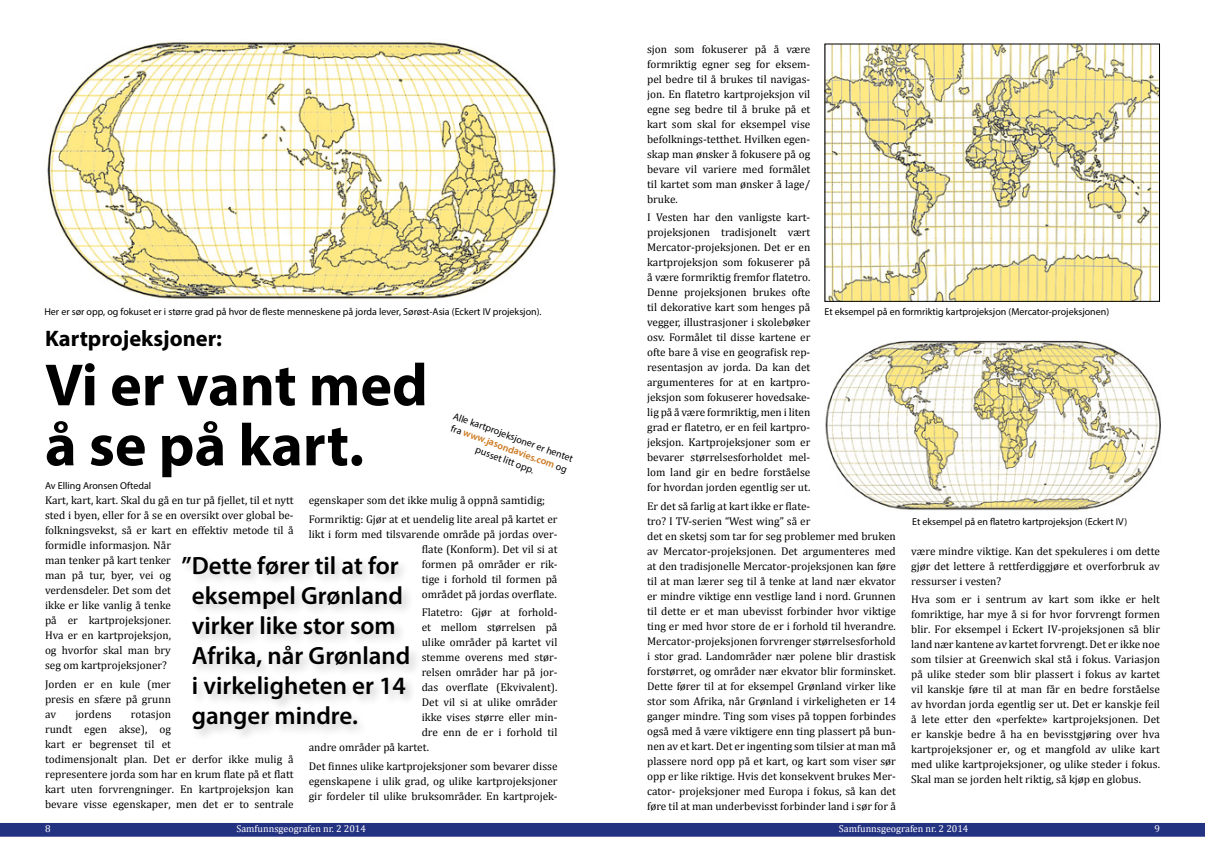
<style>
.page{position:relative;width:1205px;height:851px;background:#fff}
.page>*{position:absolute;margin:0;border:0;box-sizing:border-box;transform-origin:0 0}
.t1{font:700 60px/60px "Myriad Pro";color:#000}
.t2{font:600 25px/30px "Myriad Pro";color:#000}
.t3{font:700 22.5px "Myriad Pro";color:#000}
.t4{font:11.25px/15px "Cambria";color:#000;text-align:justify}
.t5{font:10px/12px "Myriad Pro";color:#000;text-align:center}
.t6{font:10px "Cambria";color:#fff}
.s1{font-weight:600;color:#cc781f}
</style>
<div class="page">
<div style="left:0;top:823px;width:1205px;height:13px;background:#243282"></div>
<img style="left:47px;top:41px;width:509px;height:258px">
<img style="left:826px;top:46px;width:332px;height:254px">
<div style="left:824px;top:44px;width:336px;height:258px;border:1px solid #000"></div>
<img style="left:825px;top:340px;width:336px;height:170px">
<div style="left:181px;top:554px;width:241px;height:187px;background:#000;opacity:.2"></div>
<p class="t4" style="left:647px;top:41px;width:165px">sjon som fokuserer på å være formriktig egner seg for eksem&shy;pel bedre til å brukes til navigas&shy;jon. En flatetro kartprojeksjon vil egne seg bedre til å bruke på et kart som skal for eksempel vise befolknings-tetthet. Hvilken egen&shy;skap man ønsker å fokusere på og bevare vil variere med formålet til kartet som man ønsker å lage/ bruke.</p>
<p class="t4" style="left:647px;top:210px;width:165px">I Vesten har den vanligste kart&shy;projeksjonen tradisjonelt vært Mercator-projeksjonen. Det er en kartprojeksjon som fokuserer på å være formriktig fremfor flatetro.<br>Denne projeksjonen brukes ofte til dekorative kart som henges på vegger, illustrasjoner i skolebøker osv. Formålet til disse kartene er ofte bare å vise en geografisk rep&shy;resentasjon av jorda. Da kan det argumenteres for at en kartpro&shy;jeksjon som fokuserer hovedsake&shy;lig på å være formriktig, men i liten grad er flatetro, er en feil kartpro&shy;jeksjon. Kartprojeksjoner som er bevarer størrelsesforholdet mel&shy;lom land gir en bedre forståelse for hvordan jorden egentlig ser ut.</p>
<p class="t4" style="left:647px;top:498px;width:250px;text-align:left">Er det så farlig at kart ikke er flate-<br>tro? I TV-serien “West wing” så er<br>det en sketsj som tar for seg problemer med bruken av Mercator-projeksjonen. Det argumenteres med at den tradisjonelle Mercator-projeksjonen kan føre til at man lærer seg til å tenke at land nær ekvator er mindre viktige enn vestlige land i nord. Grunnen til dette er et man ubevisst forbinder hvor viktige ting er med hvor store de er i forhold til hverandre.<br>Mercator-projeksjonen forvrenger størrelsesforhold i stor grad. Landområder nær polene blir drastisk forstørret, og områder nær ekvator blir forminsket.<br>Dette fører til at for eksempel Grønland virker like stor som Afrika, når Grønland i virkeligheten er 14 ganger mindre. Ting som vises på toppen forbindes også med å være viktigere enn ting plassert på bun&shy;nen av et kart. Det er ingenting som tilsier at man må plassere nord opp på et kart, og kart som viser sør opp er like riktige. Hvis det konsekvent brukes Mer&shy;cator- projeksjoner med Europa i fokus, så kan det føre til at man underbevisst forbinder land i sør for å</p>
<p class="t5" style="left:44px;top:305px;width:499px">Her er sør opp, og fokuset er i større grad på hvor de fleste menneskene på jorda lever, Sørøst-Asia (Eckert IV projeksjon).</p>
<p class="t5" style="left:824px;top:305px;width:286px">Et eksempel på en formriktig kartprojeksjon (Mercator-projeksjonen)</p>
<h3 class="t3" style="left:45px;top:324px;width:179px">Kartprojeksjoner:</h3>
<h1 class="t1" style="left:45px;top:353px;width:384px">Vi er vant med å se på kart.</h1>
<p class="t5" style="left:456px;top:409px;width:128px;rotate:20deg">Alle kartprojeksjoner er hentet fra <span class="s1">www.jasondavies.com</span> og pusset litt opp.</p>
<p class="t5" style="left:45px;top:479px;width:108px">Av Elling Aronsen Oftedal</p>
<p class="t4" style="left:45px;top:492px;width:250px;text-align:left">Kart, kart, kart. Skal du gå en tur på fjellet, til et nytt sted i byen, eller for å se en oversikt over global be&shy;folkningsvekst, så er kart en effektiv metode til å formidle informasjon. Når<br>man tenker på kart tenker<br>man på tur, byer, vei og<br>verdensdeler. Det som det<br>ikke er like vanlig å tenke<br>på er kartprojeksjoner.<br>Hva er en kartprojeksjon,<br>og hvorfor skal man bry<br>seg om kartprojeksjoner?</p>
<p class="t4" style="left:45px;top:676px;width:127px">Jorden er en kule (mer presis en sfære på grunn av</p>
<p class="t4" style="left:309px;top:491px;width:250px;line-height:18.5px">egenskaper som det ikke mulig å oppnå samtidig;<br>Formriktig: Gjør at et uendelig lite areal på kartet er</p>
<p class="t4" style="left:422px;top:526px;width:137px;text-indent:-113px">likt i form med tilsvarende område på jordas over&shy;flate (Konform). Det vil si at formen på områder er rik&shy;tige i forhold til formen på området på jordas overflate.</p>
<p class="t4" style="left:422px;top:604px;width:137px">Flatetro: Gjør at forhold-</p>
<p class="t4" style="left:422px;top:619px;width:137px">et mellom størrelsen på</p>
<p class="t4" style="left:422px;top:634px;width:137px">ulike områder på kartet vil</p>
<p class="t4" style="left:422px;top:649px;width:137px">stemme overens med stør-</p>
<p class="t4" style="left:422px;top:664px;width:137px">relsen områder har på jor-</p>
<p class="t4" style="left:422px;top:679px;width:137px">das overflate (Ekvivalent).</p>
<p class="t4" style="left:422px;top:694px;width:137px">Det vil si at ulike områder</p>
<p class="t4" style="left:422px;top:709px;width:137px">ikke vises større eller min-</p>
<p class="t4" style="left:422px;top:724px;width:137px">dre enn de er i forhold til</p>
<p class="t4" style="left:309px;top:739px;width:122px">andre områder på kartet.</p>
<p class="t4" style="left:309px;top:758px;width:250px">Det finnes ulike kartprojeksjoner som bevarer disse egenskapene i ulik grad, og ulike kartprojeksjoner gir fordeler til ulike bruksområder. En kartprojek-</p>
<p class="t5" style="left:912px;top:515px;width:216px">Et eksempel på en flatetro kartprojeksjon (Eckert IV)</p>
<h2 class="t2" style="left:192px;top:550px;width:220px;text-indent:-10px">”Dette fører til at for eksempel Grønland virker like stor som<br>Afrika, når Grønland i virkeligheten er 14 ganger mindre.</h2>
<p class="t4" style="left:911px;top:543px;width:250px">være mindre viktige. Kan det spekuleres i om dette gjør det lettere å rettferdiggjøre et overforbruk av ressurser i vesten?</p>
<p class="t4" style="left:911px;top:591px;width:250px">Hva som er i sentrum av kart som ikke er helt fomriktige, har mye å si for hvor forvrengt formen blir. For eksempel i Eckert IV-projeksjonen så blir land nær kantene av kartet forvrengt. Det er ikke noe som tilsier at Greenwich skal stå i fokus. Variasjon på ulike steder som blir plassert i fokus av kartet vil kanskje føre til at man får en bedre forståelse av hvordan jorda egentlig ser ut. Det er kanskje feil å lete etter den «perfekte» kartprojeksjonen. Det er kanskje bedre å ha en bevisstgjøring over hva kartprojeksjoner er, og et mangfold av ulike kart med ulike kartprojeksjoner, og ulike steder i fokus.<br>Skal man se jorden helt riktig, så kjøp en globus.</p>
<p class="t4" style="left:75px;top:706px;width:38px">jordens</p>
<p class="t4" style="left:45px;top:706px;width:250px;text-align:left;text-indent:86px">rotasjon<br>rundt egen akse), og<br>kart er begrenset til et<br>todimensjonalt plan. Det er derfor ikke mulig å representere jorda som har en krum flate på et flatt kart uten forvrengninger. En kartprojeksjon kan bevare visse egenskaper, men det er to sentrale</p>
<p class="t6" style="left:45px;top:823px;width:7px">8</p>
<p class="t6" style="left:236px;top:823px;width:131px">Samfunnsgeografen nr. 2 2014</p>
<p class="t6" style="left:839px;top:823px;width:131px">Samfunnsgeografen nr. 2 2014</p>
<p class="t6" style="left:1154px;top:823px;width:7px">9</p>
</div>
